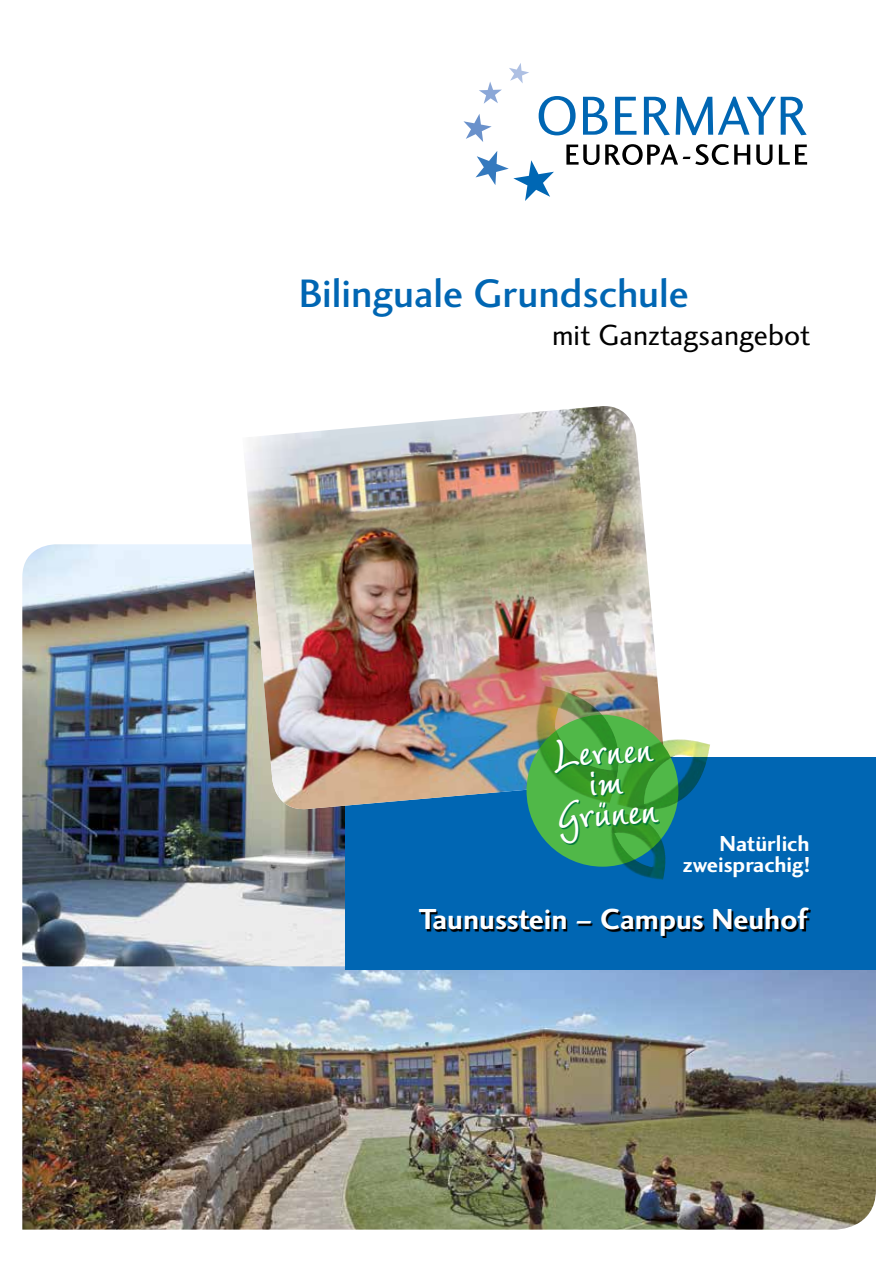
<style>
.page{position:relative;width:893px;height:1263px;background:#fff}
.page>*{position:absolute;margin:0;border:0;box-sizing:border-box;transform-origin:0 0}
.t1{font:700 47.4px "LT Wiesbaden Swing";color:#fff}
.t2{font:500 41.1px "Charlotte Sans";color:#0066b3}
.t3{font:700 30px "Charlotte Sans";color:#fff}
.t4{font:30px "Charlotte Sans";color:#000}
.t5{font:700 22.5px/21.6px "Charlotte Sans";color:#fff;text-align:right}
</style>
<div class="page">
<img style="left:22px;top:544px;width:323px;height:422px">
<img style="left:22px;top:966px;width:854px;height:263px">
<svg style="left:539px;top:96px;width:268px;height:39px"></svg>
<svg style="left:566px;top:144px;width:241px;height:21px"></svg>
<svg style="left:509px;top:63px;width:20px;height:20px"></svg>
<svg style="left:479px;top:82px;width:23px;height:22px"></svg>
<svg style="left:463px;top:114px;width:29px;height:28px"></svg>
<svg style="left:475px;top:151px;width:79px;height:50px"></svg>
<div style="left:345px;top:757px;width:531px;height:212px;background:#0066b3"></div>
<svg style="left:421px;top:909px;width:390px;height:29px"></svg>
<img style="left:242px;top:406px;width:424px;height:406px">
<svg style="left:527px;top:715px;width:151px;height:152px;background:#49b042"></svg>
<img style="left:535px;top:700px;width:19px;height:76px">
<svg style="left:556px;top:741px;width:103px;height:103px;background:#3aa138"></svg>
<svg style="left:590px;top:772px;width:33px;height:24px"></svg>
<h2 class="t2" style="left:299px;top:270px;width:392px">Bilinguale Grundschule</h2>
<p class="t4" style="left:552px;top:318px;width:260px">mit Ganztagsangebot</p>
<h1 class="t1" style="left:553px;top:721px;width:99px;rotate:-3deg">Lernen</h1>
<h1 class="t1" style="left:555px;top:783px;width:102px;rotate:-3deg">Grünen</h1>
<p class="t5" style="left:683px;top:832px;width:129px">Natürlich zweisprachig!</p>
<p class="t3" style="left:419px;top:902px;width:390px">Taunusstein – Campus Neuhof</p>
</div>
